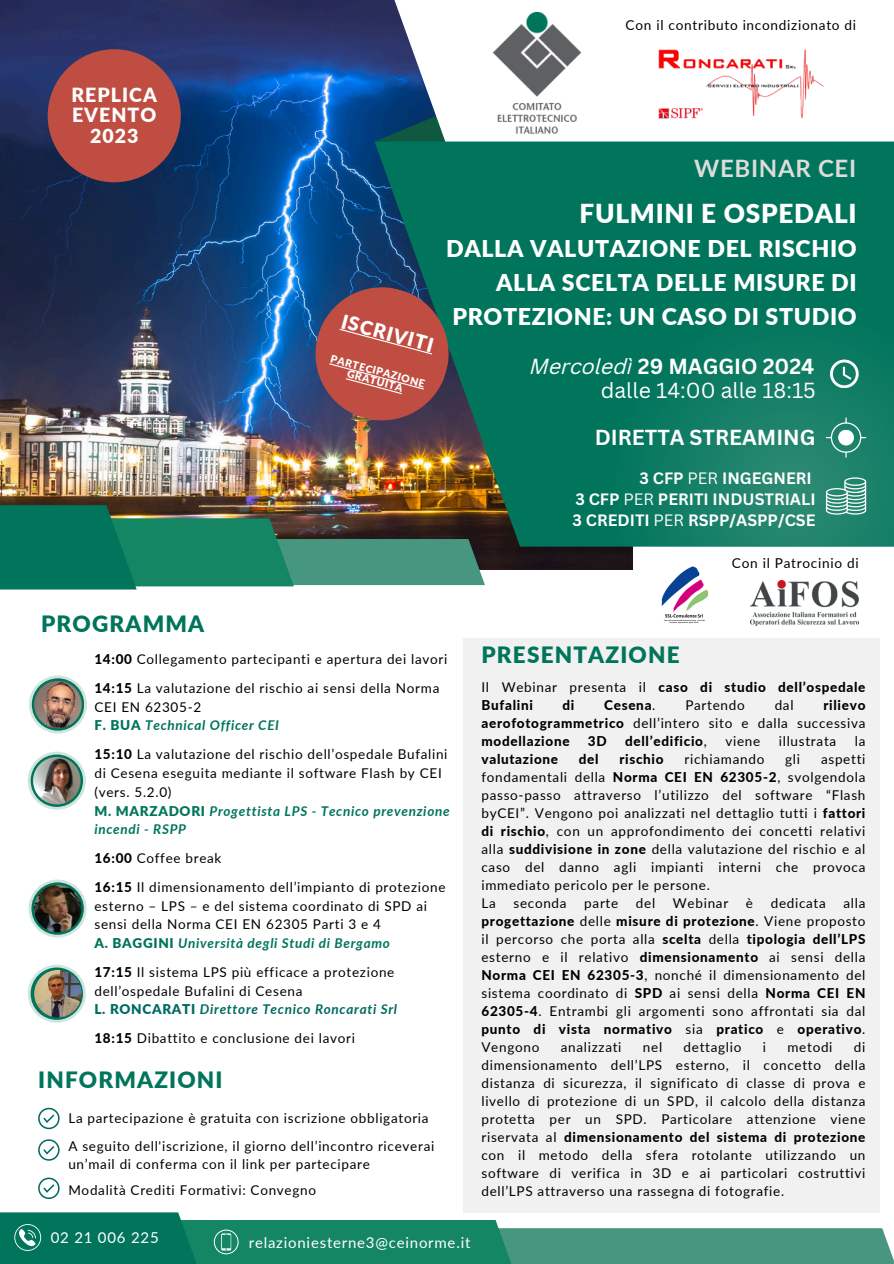
<style>
.page{position:relative;width:894px;height:1264px;background:#fff}
.page>*{position:absolute;margin:0;border:0;box-sizing:border-box;transform-origin:0 0}
.t1{font:900 26.1px "Lato";letter-spacing:.03em;color:#fff}
.t2{font:700 24px "Lato";letter-spacing:.03em;color:#dcdcdb}
.t3{font:900 23.1px/33.8px "Lato";letter-spacing:.03em;color:#fff;text-align:right}
.t4{font:900 22.5px "Lato";letter-spacing:.05em;color:#00755c}
.t5{font:700 21.15px "Canva Sans";color:#fff}
.t6{font:21.15px "Canva Sans";color:#fff}
.t7{font:900 19.5px/20.2px "Lato";letter-spacing:.05em;color:#fff;text-align:center}
.t8{font:700 16.05px/20.9px "Canva Sans";color:#fff}
.t9{font:15px "Lato";letter-spacing:.05em;color:#fff}
.t10{font:13.65px "Lato";letter-spacing:.05em;color:#000}
.t11{font:13.5px/18px "Lato";letter-spacing:.05em;color:#000}
.t12{font:800 13.5px/18px "Lato";letter-spacing:.05em;color:#000}
.t13{font:900 10.5px/10.2px "Lato";color:#fff;text-align:center}
.s1{font-weight:400;font-style:italic}
.s2{font-weight:400}
.s3{font-weight:800}
.s4{font-weight:900;color:#00755c}
.s5{font-weight:700;font-style:italic;color:#00755c}
.s6{font-weight:900;color:#006b62}
.s7{font-weight:700;font-style:italic;color:#006b62}
</style>
<div class="page">
<img style="left:0;top:0;width:632px;height:569px">
<svg style="left:374px;top:99px;width:11px;height:42px"></svg>
<svg style="left:385px;top:0;width:439px;height:141px"></svg>
<svg style="left:374px;top:141px;width:519px;height:405px;background:#0c7058"></svg>
<svg style="left:0;top:505px;width:485px;height:84px;background:#30775f"></svg>
<svg style="left:588px;top:285px;width:305px;height:262px;background:#0e7b63"></svg>
<img style="left:493px;top:13px;width:87px;height:123px">
<svg style="left:829px;top:359px;width:28px;height:29px"></svg>
<svg style="left:825px;top:477px;width:40px;height:37px"></svg>
<svg style="left:825px;top:417px;width:40px;height:40px"></svg>
<svg style="left:837px;top:429px;width:16px;height:16px"></svg>
<div style="left:441px;top:1228px;width:452px;height:35px;background:#469680"></div>
<div style="left:164px;top:1219px;width:373px;height:44px;background:#148664"></div>
<svg style="left:230px;top:1230px;width:8px;height:24px"></svg>
<svg style="left:0;top:1212px;width:230px;height:51px;fill:#00755c"></svg>
<svg style="left:14px;top:1223px;width:27px;height:27px"></svg>
<svg style="left:38px;top:1107px;width:22px;height:22px"></svg>
<svg style="left:38px;top:1139px;width:22px;height:21px"></svg>
<svg style="left:28px;top:751px;width:58px;height:58px"></svg>
<svg style="left:29px;top:879px;width:58px;height:58px"></svg>
<svg style="left:28px;top:964px;width:58px;height:58px"></svg>
<svg style="left:29px;top:675px;width:58px;height:58px"></svg>
<svg style="left:31px;top:754px;width:52px;height:52px"></svg>
<svg style="left:31px;top:882px;width:53px;height:52px"></svg>
<svg style="left:31px;top:967px;width:52px;height:52px"></svg>
<svg style="left:32px;top:678px;width:52px;height:52px"></svg>
<img style="left:33px;top:757px;width:48px;height:47px;border-radius:50%">
<img style="left:34px;top:884px;width:47px;height:48px;border-radius:50%">
<img style="left:34px;top:680px;width:48px;height:48px;border-radius:50%">
<div style="left:463px;top:639px;width:416px;height:573px;background:#f1f1f1"></div>
<svg style="left:38px;top:1177px;width:22px;height:21px"></svg>
<img style="left:658px;top:50px;width:165px;height:68px">
<div style="left:48px;top:49px;width:133px;height:133px;background:#bf4d42;border-radius:50%"></div>
<img style="left:34px;top:969px;width:48px;height:48px;border-radius:50%">
<img style="left:661px;top:567px;width:48px;height:57px">
<img style="left:750px;top:580px;width:108px;height:45px">
<svg style="left:308px;top:280px;width:147px;height:147px;background:#884e52"></svg>
<h6 class="t7" style="left:71px;top:84px;width:87px">REPLICA<br>EVENTO<br>2023</h6>
<p class="t10" style="left:625px;top:16px;width:232px">Con il contributo incondizionato di</p>
<h6 class="t7" style="left:344px;top:310px;width:96px;rotate:15deg">ISCRIVITI</h6>
<p class="t13" style="left:332px;top:353px;width:99px;rotate:15deg">PARTECIPAZIONE<br>GRATUITA</p>
<p class="t2" style="left:694px;top:153px;width:163px">WEBINAR CEI</p>
<h1 class="t1" style="left:579px;top:197px;width:278px">FULMINI E OSPEDALI</h1>
<h1 class="t3" style="left:446px;top:231px;width:412px">DALLA VALUTAZIONE DEL RISCHIO<br>ALLA SCELTA DELLE MISURE DI<br>PROTEZIONE: UN CASO DI STUDIO</h1>
<p class="t5" style="left:529px;top:351px;width:286px"><span class="s1">Mercoledì</span> 29 MAGGIO 2024</p>
<p class="t6" style="left:600px;top:375px;width:216px">dalle 14:00 alle 18:15</p>
<h1 class="t5" style="left:594px;top:423px;width:222px">DIRETTA STREAMING</h1>
<p class="t8" style="left:572px;top:467px;width:244px;text-indent:67px">3 CFP <span class="s2">PER</span> INGEGNERI<br>3 CFP <span class="s2">PER</span> PERITI INDUSTRIALI<br>3 CREDITI <span class="s2">PER</span> RSPP/ASPP/CSE</p>
<p class="t10" style="left:731px;top:554px;width:128px">Con il Patrocinio di</p>
<p class="t4" style="left:41px;top:610px;width:165px">PROGRAMMA</p>
<h1 class="t11" style="left:94px;top:650px;width:354px"><span class="s3">14:00</span> Collegamento partecipanti e apertura dei lavori</h1>
<p class="t11" style="left:94px;top:678px;width:346px;line-height:18.8px"><span class="s3">14:15</span> La valutazione del rischio ai sensi della Norma<br>CEI EN 62305-2<br><span class="s4">F. BUA</span> <span class="s5">Technical Officer CEI</span></p>
<p class="t11" style="left:94px;top:744px;width:356px;line-height:18.8px"><span class="s3">15:10</span> La valutazione del rischio dell’ospedale Bufalini di Cesena eseguita mediante il software Flash by CEI (vers. 5.2.0)<br><span class="s4">M. MARZADORI</span> <span class="s5">Progettista LPS - Tecnico prevenzione incendi - RSPP</span></p>
<p class="t11" style="left:94px;top:848px;width:128px"><span class="s3">16:00</span> Coffee break</p>
<p class="t11" style="left:94px;top:877px;width:352px;line-height:18.8px"><span class="s3">16:15</span> Il dimensionamento dell’impianto di protezione esterno – LPS – e del sistema coordinato di SPD ai sensi della Norma CEI EN 62305 Parti 3 e 4<br><span class="s4">A. BAGGINI</span> <span class="s5">Università degli Studi di Bergamo</span></p>
<h6 class="t11" style="left:94px;top:962px;width:304px;line-height:18.8px"><span class="s3">17:15</span> Il sistema LPS più efficace a protezione dell’ospedale Bufalini di Cesena<br><span class="s6">L. RONCARATI</span> <span class="s7">Direttore Tecnico Roncarati Srl</span></h6>
<h6 class="t11" style="left:94px;top:1028px;width:262px"><span class="s3">18:15</span> Dibattito e conclusione dei lavori</h6>
<h2 class="t4" style="left:38px;top:1066px;width:186px">INFORMAZIONI</h2>
<h4 class="t11" style="left:68px;top:1108px;width:361px">La partecipazione è gratuita con iscrizione obbligatoria</h4>
<h6 class="t11" style="left:68px;top:1137px;width:367px">A seguito dell'iscrizione, il giorno dell’incontro riceverai un’mail di conferma con il link per partecipare</h6>
<h6 class="t11" style="left:68px;top:1180px;width:249px">Modalità Crediti Formativi: Convegno</h6>
<h6 class="t4" style="left:481px;top:641px;width:199px">PRESENTAZIONE</h6>
<p class="t12" style="left:481px;top:677px;width:385px"><span class="s2">Il Webinar presenta il</span> caso di studio dell’ospedale<br>Bufalini</p>
<p class="t12" style="left:481px;top:695px;width:385px;text-align:justify;text-indent:342px">rilievo aerofotogrammetrico <span class="s2">dell’intero sito e dalla successiva </span>modellazione</p>
<p class="t12" style="left:562px;top:695px;width:13px">di</p>
<p class="t12" style="left:604px;top:695px;width:53px">Cesena<span class="s2">.</span></p>
<p class="t11" style="left:685px;top:695px;width:61px">Partendo</p>
<p class="t11" style="left:774px;top:695px;width:20px">dal</p>
<p class="t12" style="left:587px;top:731px;width:20px">3D</p>
<p class="t12" style="left:625px;top:731px;width:83px">dell’edificio<span class="s2">,</span></p>
<p class="t11" style="left:725px;top:731px;width:36px">viene</p>
<p class="t11" style="left:778px;top:731px;width:59px">illustrata</p>
<p class="t11" style="left:854px;top:731px;width:12px">la</p>
<p class="t12" style="left:481px;top:749px;width:78px">valutazione</p>
<p class="t12" style="left:578px;top:749px;width:21px">del</p>
<p class="t12" style="left:619px;top:749px;width:46px">rischio</p>
<p class="t11" style="left:684px;top:749px;width:81px">richiamando</p>
<p class="t11" style="left:785px;top:749px;width:16px">gli</p>
<p class="t11" style="left:481px;top:749px;width:385px;text-indent:339px">aspetti fondamentali della <span class="s3">Norma CEI EN 62305-2</span>, svolgendola passo-passo attraverso l’utilizzo del software “Flash byCEI”. Vengono poi analizzati nel dettaglio tutti i <span class="s3">fattori di rischio</span>, con un approfondimento dei concetti relativi alla <span class="s3">suddivisione in zone</span> della valutazione del rischio e al caso del danno agli impianti interni che provoca immediato pericolo per le persone.<br>La</p>
<p class="t11" style="left:481px;top:893px;width:385px;text-align:justify;text-indent:362px">alla <span class="s3">progettazione</span> delle <span class="s3">misure di protezione</span>. Viene proposto il percorso che porta alla <span class="s3">scelta</span> della <span class="s3">tipologia dell’LPS </span>esterno e il relativo <span class="s3">dimensionamento</span> ai sensi della <span class="s3">Norma CEI EN 62305-3</span>, nonché il dimensionamento del sistema coordinato di <span class="s3">SPD</span> ai sensi della <span class="s3">Norma CEI EN 62305-4</span>. Entrambi gli argomenti sono affrontati sia dal <span class="s3">punto di vista normativo</span> sia <span class="s3">pratico</span> e <span class="s3">operativo</span>.<br>Vengono</p>
<p class="t11" style="left:513px;top:893px;width:55px">seconda</p>
<p class="t11" style="left:584px;top:893px;width:35px">parte</p>
<p class="t11" style="left:635px;top:893px;width:21px">del</p>
<p class="t11" style="left:672px;top:893px;width:57px">Webinar</p>
<p class="t11" style="left:745px;top:893px;width:9px">è</p>
<p class="t11" style="left:770px;top:893px;width:57px">dedicata</p>
<p class="t11" style="left:481px;top:1037px;width:385px;text-align:justify;text-indent:372px">di dimensionamento dell’LPS esterno, il concetto della distanza di sicurezza, il significato di classe di prova e livello di protezione di un SPD, il calcolo della distanza protetta per un SPD. Particolare attenzione viene riservata al <span class="s3">dimensionamento del sistema di protezione </span>con il metodo della sfera rotolante utilizzando un software di verifica in 3D e ai particolari costruttivi dell’LPS attraverso una rassegna di fotografie.</p>
<p class="t11" style="left:560px;top:1037px;width:62px">analizzati</p>
<p class="t11" style="left:642px;top:1037px;width:21px">nel</p>
<p class="t11" style="left:683px;top:1037px;width:59px">dettaglio</p>
<p class="t11" style="left:762px;top:1037px;width:5px">i</p>
<p class="t11" style="left:787px;top:1037px;width:47px">metodi</p>
<h3 class="t9" style="left:51px;top:1228px;width:109px">02 21 006 225</h3>
<h3 class="t9" style="left:249px;top:1232px;width:223px">relazioniesterne3@ceinorme.it</h3>
</div>
